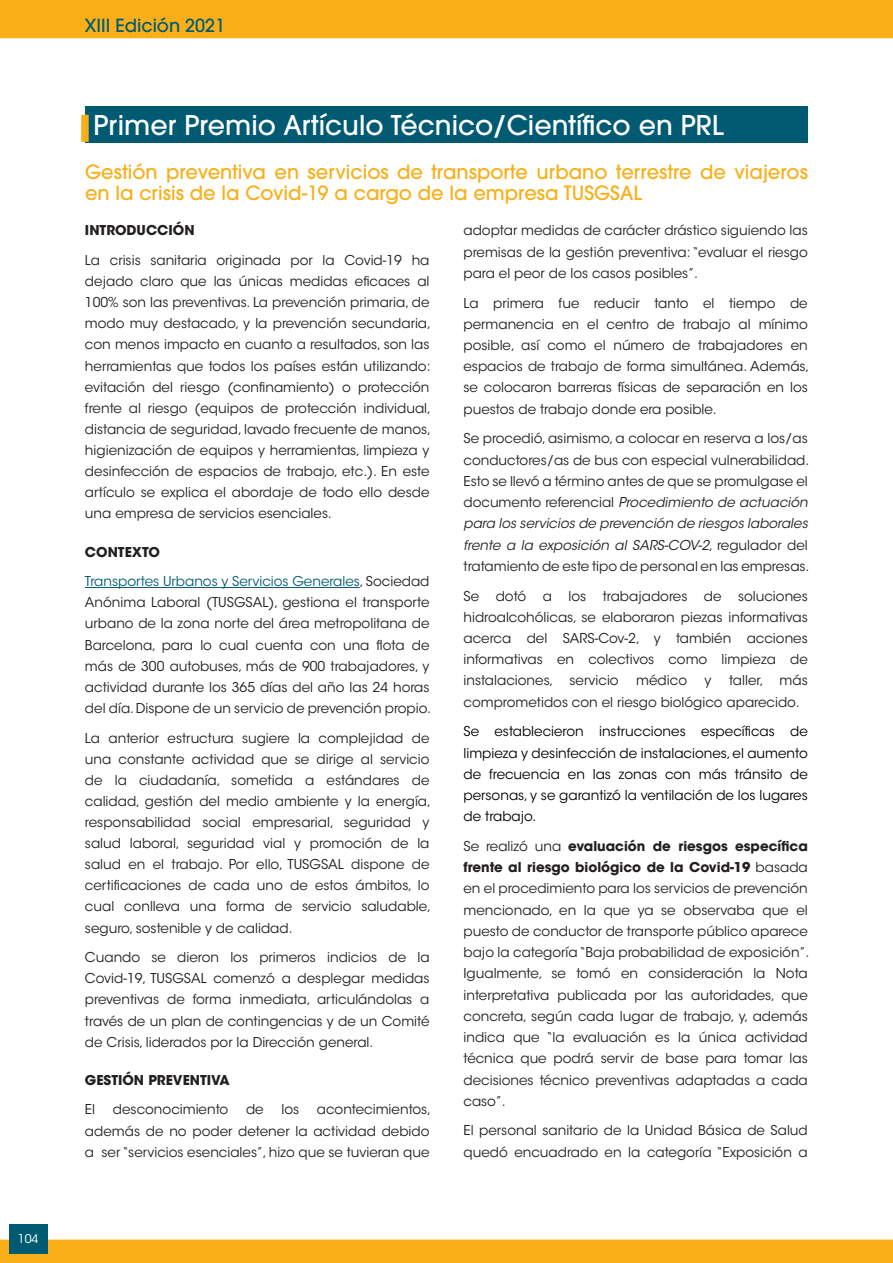
<style>
.page{position:relative;width:893px;height:1263px;background:#fff}
.page>*{position:absolute;margin:0;border:0;box-sizing:border-box;transform-origin:0 0}
._1-Titulo{font:500 27px "ITC Avant Garde Std";color:#fff}
._3-Texto{font:500 19.5px/21px "ITC Avant Garde Std";color:#faaf18}
.t1{font:500 18px "ITC Avant Garde Std";color:#005b72}
.t2{font:13.5px/21.1px "ITC Avant Garde Std";color:#231f20}
.t3{font:13.5px/21.1px "ITC Avant Garde Std";color:#000;text-align:justify}
.t4{font:700 13.5px "ITC Avant Garde Std";color:#231f20}
.t5{font:12px "ITC Avant Garde Std";color:#fff}
.s1{font-style:italic}
.s2{color:#005b72}
.s3{font-weight:700}
</style>
<div class="page">
<div style="left:0;top:1239px;width:893px;height:24px;background:#faaf18"></div>
<div style="left:0;top:0;width:893px;height:38px;background:#faaf18"></div>
<div style="left:9px;top:1224px;width:38px;height:29px;background:#005b72"></div>
<div style="left:85px;top:106px;width:723px;height:37px;background:#005b72"></div>
<div style="left:81px;top:115px;width:8px;height:27px;background:#faaf18"></div>
<hr style="left:85px;top:587px;width:275px;height:1px;background:#005b72">
<p class="t5" style="left:18px;top:1231px;width:22px">104</p>
<h3 class="t1" style="left:85px;top:14px;width:142px">XIII Edición 2021</h3>
<p class="_1-Titulo" style="left:93px;top:108px;width:632px">Primer Premio Artículo Técnico/Científico en PRL</p>
<p class="_3-Texto" style="left:85px;top:161px;width:724px">Gestión preventiva en servicios de transporte urbano terrestre de viajeros en la crisis de la Covid-19 a cargo de la empresa TUSGSAL</p>
<p class="t2" style="left:463px;top:220px;width:346px;text-align:justify">adoptar medidas de carácter drástico siguiendo las premisas de la gestión preventiva: “evaluar el riesgo para el peor de los casos posibles”.</p>
<p class="t2" style="left:463px;top:292px;width:347px">La primera fue reducir tanto el tiempo de permanencia en el centro de trabajo al mínimo posible, así como el número de trabajadores en espacios de trabajo de forma simultánea. Además, se colocaron barreras físicas de separación en los puestos de trabajo donde era posible.</p>
<p class="t2" style="left:463px;top:428px;width:349px">Se procedió, asimismo, a colocar en reserva a los/as conductores/as de bus con especial vulnerabilidad.<br>Esto se llevó a término antes de que se promulgase el d o c u m e n to refe re n c i a l <span class="s1">Procedimiento de actuación para los servicios de prevención de riesgos laborales frente a la exposición al SARS-COV-2</span>, re g u l a d o r d e l tratamiento de este tipo de personal en las empresas.</p>
<p class="t2" style="left:463px;top:585px;width:346px;text-align:justify">Se dotó a los trabajadores de soluciones hidroalcohólicas, se elaboraron piezas informativas acerca del SARS-Cov-2, y también acciones informativas en colectivos como limpieza de instalaciones, servicio</p>
<p class="t4" style="left:85px;top:222px;width:111px">INTRODUCCIÓN</p>
<p class="t2" style="left:85px;top:250px;width:348px">La crisis sanitaria originada por la Covid-19 ha dejado claro que las únicas medidas eficaces al 100% son las preventivas. La prevención primaria, de modo muy destacado, y la prevención secundaria, con menos impacto en cuanto a resultados, son las herramientas que todos los países están utilizando: evitación del riesgo (confinamiento) o protección frente al riesgo (equipos de protección individual, distancia de seguridad, lavado frecuente de manos, higienización de equipos y herramientas, limpieza y desinfección de espacios de trabajo, etc.). En este artículo se explica el abordaje de todo ello desde una empresa de servicios esenciales.</p>
<p class="t4" style="left:85px;top:543px;width:76px">CONTEXTO</p>
<p class="t2" style="left:85px;top:571px;width:348px"><span class="s2">Transportes Urbanos y Servicios Generales</span>, Sociedad Anónima Laboral (TUSGSAL), gestiona el transporte urbano de la zona norte del área metropolitana de Barcelona, para lo cual cuenta con una flota de más de 300 autobuses, más de 900 trabajadores, y actividad durante los 365 días del año las 24 horas del día. Dispone de un servicio de prevención propio.</p>
<p class="t2" style="left:85px;top:727px;width:348px;text-align:justify">La anterior estructura sugiere la complejidad de una constante actividad que se dirige al servicio de la ciudadanía, sometida a estándares de calidad, gestión del medio ambiente y la energía, responsabilidad social empresarial, seguridad y salud laboral, seguridad vial y promoción de la salud en el trabajo. Por ello, TUSGSAL dispone de certificaciones de cada uno de estos ámbitos, lo cual conlleva una forma de servicio saludable, seguro, sostenible y de calidad.</p>
<p class="t2" style="left:85px;top:947px;width:346px;text-align:justify">Cuando se dieron los primeros indicios de la Covid-19, TUSGSAL comenzó a desplegar medidas preventivas de forma inmediata, articulándolas a través de un plan de contingencias y de un Comité de Crisis, liderados por la Dirección general.</p>
<p class="t4" style="left:85px;top:1071px;width:146px">GESTIÓN PREVENTIVA</p>
<p class="t2" style="left:85px;top:1099px;width:12px">El</p>
<p class="t2" style="left:113px;top:1099px;width:117px">desconocimiento</p>
<p class="t2" style="left:246px;top:1099px;width:19px">de</p>
<p class="t2" style="left:281px;top:1099px;width:19px">los</p>
<p class="t2" style="left:463px;top:670px;width:346px;text-indent:266px">taller, más comprometidos con el riesgo biológico aparecido.</p>
<p class="t3" style="left:463px;top:721px;width:346px">Se establecieron instrucciones específicas de limpieza y desinfección de instalaciones, el aumento de frecuencia en las zonas con más tránsito de personas, y se garantizó la ventilación de los lugares de trabajo.</p>
<p class="t2" style="left:463px;top:836px;width:347px;text-align:justify">Se realizó una <span class="s3">evaluación de riesgos específica frente al riesgo biológico de la Covid-19</span> basada en el procedimiento para los servicios de prevención mencionado, en la que ya se observaba que el puesto de conductor de transporte público aparece bajo la categoría “Baja probabilidad de exposición”.<br>Igualmente, se tomó en consideración la Nota interpretativa publicada por las autoridades, que concreta, según cada lugar de trabajo, y, además indica que “la evaluación es la única actividad técnica que podrá servir de base para tomar las decisiones técnico preventivas adaptadas a cada caso”.</p>
<p class="t2" style="left:463px;top:1120px;width:346px">El personal sanitario de la Unidad Básica de Salud quedó encuadrado en la categoría “Exposición a</p>
<p class="t2" style="left:636px;top:670px;width:52px">médico</p>
<p class="t2" style="left:705px;top:670px;width:8px">y</p>
<p class="t2" style="left:85px;top:1099px;width:348px;text-align:justify;text-indent:232px">acontecimientos, además de no poder detener la actividad debido a ser “servicios esenciales”, hizo que se tuvieran que</p>
</div>
